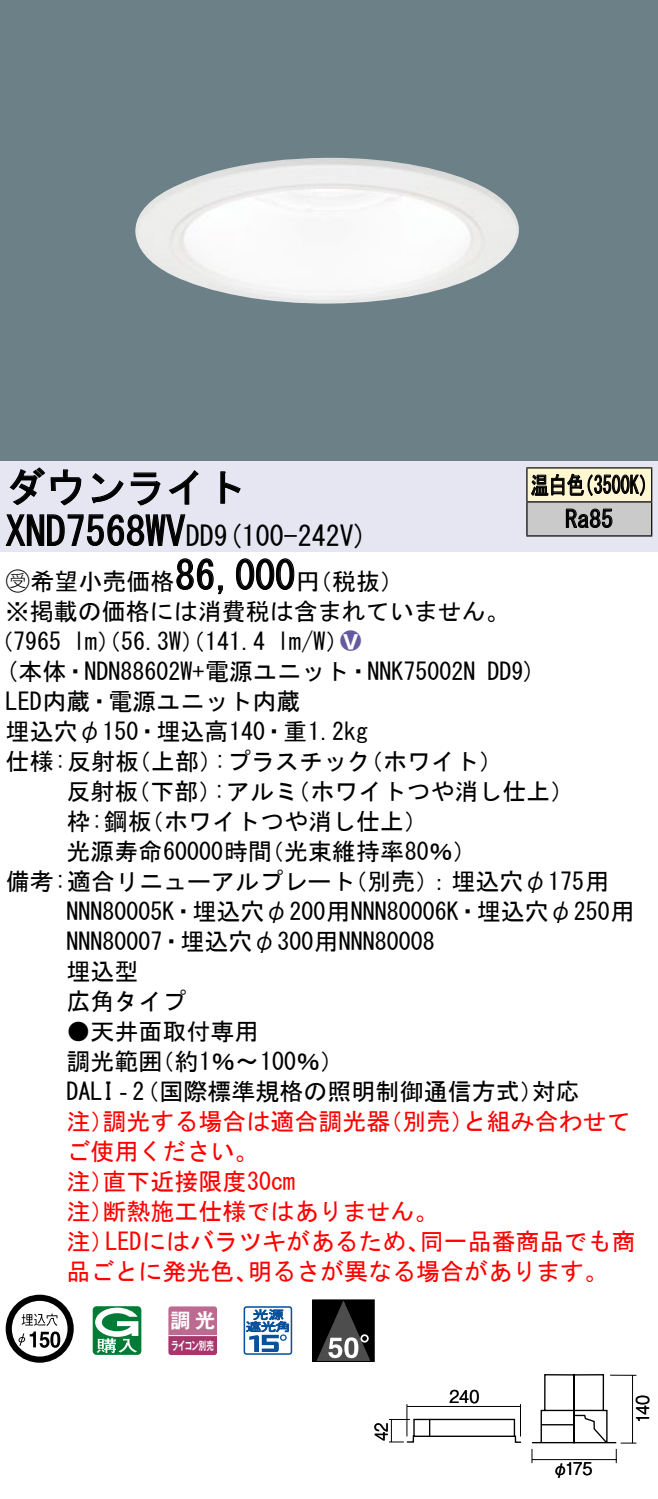
<style>
.page{position:relative;width:658px;height:1499px;background:#fff}
.page>*{position:absolute;margin:0;border:0;box-sizing:border-box;transform-origin:0 0}
.t1{font:40px "MS Gothic";color:#000}
.t2{font:28px "MS Gothic";color:#000}
.t3{font:24px/30px "MS Gothic";color:#000}
.t4{font:24px/30px "MS Gothic";color:#f00}
.t5{font:24px/34px "MS Gothic";color:#000;scale:.75 1}
.t6{font:24px "Ford Classification 1";color:#635aa0}
.t7{font:20px "Gothic MB101 Pro De Bold 90 pv RKSJ H";color:#fff}
.t8{font:17.6px "Gothic BBB Pro Medium 90 pv RKSJ H";letter-spacing:-.015em;color:#000;scale:.9 1}
.t9{font:17.6px "Gothic BBB Pro Medium 90 pv RKSJ H";letter-spacing:-.015em;color:#000;scale:.85 1}
.t10{font:11.6px "Gothic MB101 Pro De Bold 90 pv RKSJ H";letter-spacing:-.05em;color:#fff;scale:.65 1}
.s1{font-size:28px}
.s2{font-family:"Ford Classification 1"}
.s3{color:#fff}
</style>
<div class="page">
<div style="left:0;top:0;width:658px;height:462px;background:#6c8087"></div>
<img style="left:135px;top:158px;width:384px;height:146px">
<div style="left:0;top:462px;width:658px;height:90px;background:#e6e5f2"></div>
<svg style="left:9px;top:467px;width:73px;height:39px"></svg>
<svg style="left:91px;top:473px;width:33px;height:30px"></svg>
<svg style="left:130px;top:472px;width:30px;height:34px"></svg>
<svg style="left:168px;top:470px;width:30px;height:35px"></svg>
<svg style="left:220px;top:471px;width:21px;height:33px"></svg>
<svg style="left:5px;top:514px;width:181px;height:32px"></svg>
<svg style="left:176px;top:558px;width:47px;height:37px"></svg>
<svg style="left:236px;top:558px;width:59px;height:32px"></svg>
<svg style="left:6px;top:1295px;width:68px;height:68px"></svg>
<svg style="left:50px;top:1331px;width:10px;height:17px"></svg>
<svg style="left:93px;top:1306px;width:48px;height:49px"></svg>
<svg style="left:168px;top:1306px;width:49px;height:49px;background:#b55984"></svg>
<hr style="left:168px;top:1335px;width:49px;height:1px;background:#fff">
<svg style="left:243px;top:1306px;width:49px;height:49px"></svg>
<div style="left:312px;top:1300px;width:62px;height:61px;background:#000"></div>
<svg style="left:317px;top:1301px;width:53px;height:59px"></svg>
<div style="left:312px;top:1299px;width:62px;height:63px;border:1px solid #000"></div>
<div style="left:527px;top:468px;width:124px;height:34px;background:#fff6d2"></div>
<div style="left:527px;top:502px;width:124px;height:34px;background:#cacaca"></div>
<hr style="left:526px;top:467px;width:126px;height:2px;background:#000">
<hr style="left:526px;top:468px;width:1px;height:33px;background:#000">
<hr style="left:651px;top:468px;width:1px;height:33px;background:#000">
<hr style="left:526px;top:501px;width:126px;height:2px;background:#000">
<hr style="left:526px;top:502px;width:1px;height:33px;background:#000">
<hr style="left:651px;top:502px;width:1px;height:33px;background:#000">
<hr style="left:526px;top:535px;width:126px;height:2px;background:#000">
<svg style="left:531px;top:473px;width:114px;height:23px"></svg>
<svg style="left:565px;top:508px;width:47px;height:20px"></svg>
<svg style="left:531px;top:1374px;width:105px;height:89px"></svg>
<hr style="left:610px;top:1374px;width:26px;height:2px;background:#000">
<hr style="left:632px;top:1375px;width:1px;height:68px;background:#000">
<hr style="left:520px;top:1404px;width:1px;height:32px;background:#000">
<hr style="left:406px;top:1404px;width:1px;height:32px;background:#000">
<hr style="left:407px;top:1406px;width:113px;height:1px;background:#000">
<svg style="left:389px;top:1418px;width:132px;height:25px"></svg>
<h1 class="t1" style="left:6px;top:467px;width:242px">ダウンライト</h1>
<p class="t2" style="left:214px;top:522px;width:155px">(9 100-242 (V</p>
<h1 class="t1" style="left:6px;top:511px;width:210px">XND7568WV<span class="s1">DD</span></h1>
<h1 class="t1" style="left:175px;top:555px;width:121px">86,000</h1>
<p class="t3" style="left:6px;top:566px;width:505px"><span class="s2">B</span>希望小売価格<br>※掲載の価格には消費税は含まれていません。</p>
<p class="t6" style="left:340px;top:629px;width:22px">2<span class="s3">8</span></p>
<p class="t3" style="left:296px;top:566px;width:109px">（円税抜(</p>
<p class="t3" style="left:277px;top:626px;width:73px">l m (W/</p>
<p class="t3" style="left:-11px;top:626px;width:74px">（7965</p>
<p class="t3" style="left:73px;top:626px;width:193px">lm）（56.3 ）（W 141.4</p>
<p class="t5" style="left:565px;top:468px;width:65px;text-indent:-34px">温白色<br>Ra85</p>
<p class="t5" style="left:575px;top:468px;width:109px">（3500 (K</p>
<p class="t3" style="left:6px;top:656px;width:471px">(本体・NDN88602 +W 電源ユニット・NNK75002N</p>
<p class="t3" style="left:6px;top:686px;width:296px">LED内蔵・電源ユニット内蔵</p>
<p class="t3" style="left:6px;top:716px;width:364px">埋込穴φ150・埋込高140・重1.2kg</p>
<p class="t3" style="left:359px;top:746px;width:145px">（ホワイト(</p>
<p class="t3" style="left:487px;top:656px;width:50px">DD (9</p>
<p class="t3" style="left:214px;top:746px;width:158px">:プラスチック</p>
<p class="t3" style="left:6px;top:746px;width:135px">仕様:反射板</p>
<p class="t3" style="left:127px;top:746px;width:97px">（上部）</p>
<p class="t3" style="left:66px;top:776px;width:73px">反射板</p>
<p class="t3" style="left:126px;top:776px;width:97px">（下部）</p>
<p class="t3" style="left:213px;top:776px;width:86px">:アルミ</p>
<p class="t3" style="left:286px;top:776px;width:289px">（ホワイトつや消し仕上(</p>
<p class="t3" style="left:66px;top:806px;width:87px">枠:鋼板</p>
<p class="t3" style="left:140px;top:806px;width:289px">（ホワイトつや消し仕上(</p>
<p class="t3" style="left:66px;top:836px;width:207px">光源寿命60000時間</p>
<p class="t3" style="left:260px;top:836px;width:218px">（光束維持率80％(</p>
<p class="t3" style="left:66px;top:866px;width:569px;text-indent:-61px">備考:適合リニューアルプレート<br>NNN80005 ・K 埋込穴φ200用NNN80006 ・K 埋込穴φ250用<br>NNN80007・埋込穴φ300用NNN80008<br>埋込型<br>広角タイプ</p>
<p class="t3" style="left:150px;top:1016px;width:195px;text-indent:-84px">●天井面取付専用<br>（約1％〜100％(</p>
<p class="t3" style="left:343px;top:866px;width:267px">（別売：）埋込穴φ175用</p>
<p class="t3" style="left:66px;top:1046px;width:97px">調光範囲</p>
<p class="t3" style="left:66px;top:1076px;width:478px">DALI‐（2 国際標準規格の照明制御通信方式）</p>
<p class="t4" style="left:462px;top:1106px;width:169px">と組み合わせて</p>
<p class="t3" style="left:531px;top:1076px;width:49px">対応</p>
<p class="t4" style="left:102px;top:1106px;width:289px">調光する場合は適合調光器</p>
<p class="t4" style="left:378px;top:1106px;width:97px">（別売）</p>
<p class="t4" style="left:66px;top:1106px;width:49px">注）</p>
<p class="t4" style="left:66px;top:1136px;width:193px">ご使用ください。</p>
<p class="t4" style="left:102px;top:1166px;width:194px">直下近接限度30cm</p>
<p class="t4" style="left:102px;top:1166px;width:337px;text-indent:-36px">注）<br>断熱施工仕様ではありません。</p>
<p class="t4" style="left:66px;top:1196px;width:49px">注）</p>
<p class="t4" style="left:66px;top:1226px;width:49px">注）</p>
<p class="t4" style="left:105px;top:1226px;width:326px">LEDにはバラツキがあるため、</p>
<p class="t4" style="left:420px;top:1226px;width:217px">同一品番商品でも商</p>
<p class="t4" style="left:66px;top:1256px;width:193px">品ごとに発光色、</p>
<p class="t4" style="left:248px;top:1256px;width:362px">明るさが異なる場合があります。</p>
<p class="t7" style="left:171px;top:1304px;width:46px">調光</p>
<p class="t10" style="left:171px;top:1335px;width:67px">ライコン別売</p>
<p class="t9" style="left:367px;top:1441px;width:24px;rotate:-90deg">42</p>
<p class="t8" style="left:449px;top:1382px;width:35px">240</p>
<p class="t8" style="left:565px;top:1455px;width:32px">175</p>
<p class="t8" style="left:552px;top:1455px;width:19px">φ</p>
<p class="t8" style="left:628px;top:1423px;width:33px;rotate:-90deg">140</p>
</div>
